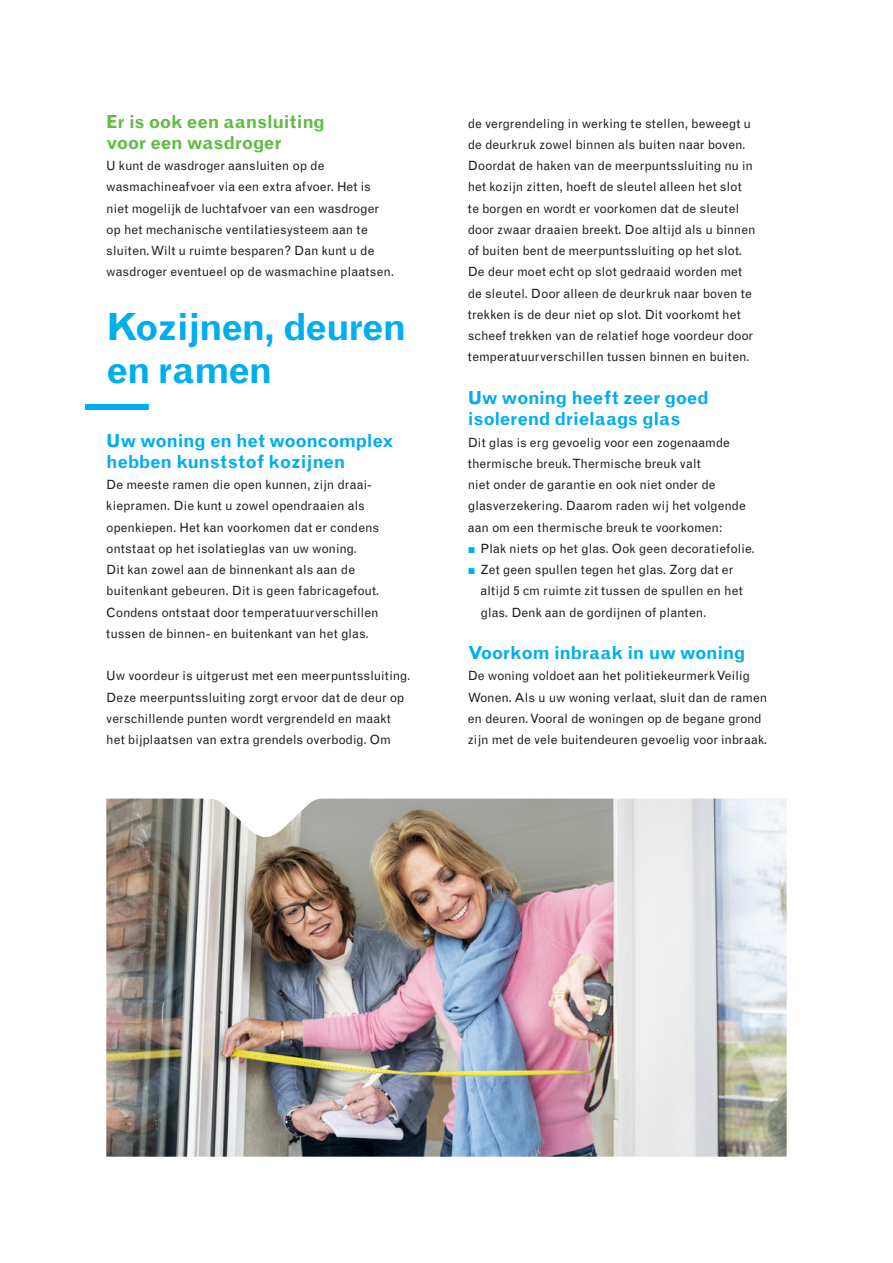
<style>
.page{position:relative;width:893px;height:1263px;background:#fff}
.page>*{position:absolute;margin:0;border:0;box-sizing:border-box;transform-origin:0 0}
.kop_lijn{font:700 37.5px/42.5px "Grotesque MT Std";letter-spacing:-.045em;color:#00aeef}
.t1{font:700 18px/21.3px "Grotesque MT Std";letter-spacing:-.02em;color:#00aeef}
.t2{font:700 18px/21.3px "Grotesque MT Std";letter-spacing:-.015em;color:#60bb46}
.t3{font:12.75px/21.3px "Grotesque MT Std";letter-spacing:-.005em;color:#231f20}
.s1{font-family:"Arial";color:#00aeef}
</style>
<div class="page">
<div style="left:85px;top:404px;width:64px;height:6px;background:#00aeef"></div>
<img style="left:106px;top:798px;width:681px;height:359px">
<p class="t2" style="left:106px;top:111px;width:220px">Er is ook een aansluiting voor een wasdroger</p>
<p class="t3" style="left:106px;top:155px;width:289px">U kunt de wasdroger aansluiten op de wasmachineafvoer via een extra afvoer. Het is niet mogelijk de luchtafvoer van een wasdroger op het mechanische ventilatiesysteem aan te sluiten. Wilt u ruimte besparen? Dan kunt u de wasdroger eventueel op de wasmachine plaatsen.</p>
<p class="kop_lijn" style="left:106px;top:306px;width:302px">Kozijnen, deuren en ramen</p>
<p class="t1" style="left:106px;top:430px;width:289px">Uw woning en het wooncomplex hebben kunststof kozijnen</p>
<p class="t3" style="left:106px;top:474px;width:274px">De meeste ramen die open kunnen, zijn draai&shy;kiepramen. Die kunt u zowel opendraaien als openkiepen. Het kan voorkomen dat er condens ontstaat op het isolatieglas van uw woning.<br>Dit kan zowel aan de binnenkant als aan de buitenkant gebeuren. Dit is geen fabricagefout.<br>Condens ontstaat door temperatuurverschillen tussen de binnen- en buitenkant van het glas.</p>
<p class="t3" style="left:106px;top:665px;width:306px">Uw voordeur is uitgerust met een meerpuntssluiting.<br>Deze meerpuntssluiting zorgt ervoor dat de deur op verschillende punten wordt vergrendeld en maakt het bijplaatsen van extra grendels overbodig. Om</p>
<p class="t3" style="left:468px;top:113px;width:289px">de vergrendeling in werking te stellen, beweegt u de deurkruk zowel binnen als buiten naar boven.<br>Doordat de haken van de meerpuntssluiting nu in het kozijn zitten, hoeft de sleutel alleen het slot te borgen en wordt er voorkomen dat de sleutel door zwaar draaien breekt. Doe altijd als u binnen of buiten bent de meerpuntssluiting op het slot.<br>De deur moet echt op slot gedraaid worden met de sleutel. Door alleen de deurkruk naar boven te trekken is de deur niet op slot. Dit voorkomt het scheef trekken van de relatief hoge voordeur door temperatuurverschillen tussen binnen en buiten.</p>
<p class="t1" style="left:468px;top:387px;width:243px">Uw woning heeft zeer goed isolerend drielaags glas</p>
<p class="t3" style="left:468px;top:431px;width:280px">Dit glas is erg gevoelig voor een zogenaamde thermische breuk. Thermische breuk valt<br>niet onder de garantie en ook niet onder de glasverzekering. Daarom raden wij het volgende aan om een thermische breuk te voorkomen:</p>
<p class="t3" style="left:468px;top:538px;width:289px"><span class="s1">■</span> Plak niets op het glas. Ook geen decoratiefolie.</p>
<p class="t3" style="left:480px;top:559px;width:264px;text-indent:-13px"><span class="s1">■</span> Zet geen spullen tegen het glas. Zorg dat er altijd 5 cm ruimte zit tussen de spullen en het glas. Denk aan de gordijnen of planten.</p>
<p class="t1" style="left:468px;top:642px;width:279px">Voorkom inbraak in uw woning</p>
<p class="t3" style="left:468px;top:665px;width:301px">De woning voldoet aan het politiekeurmerk Veilig Wonen. Als u uw woning verlaat, sluit dan de ramen en deuren. Vooral de woningen op de begane grond zijn met de vele buitendeuren gevoelig voor inbraak.</p>
</div>
